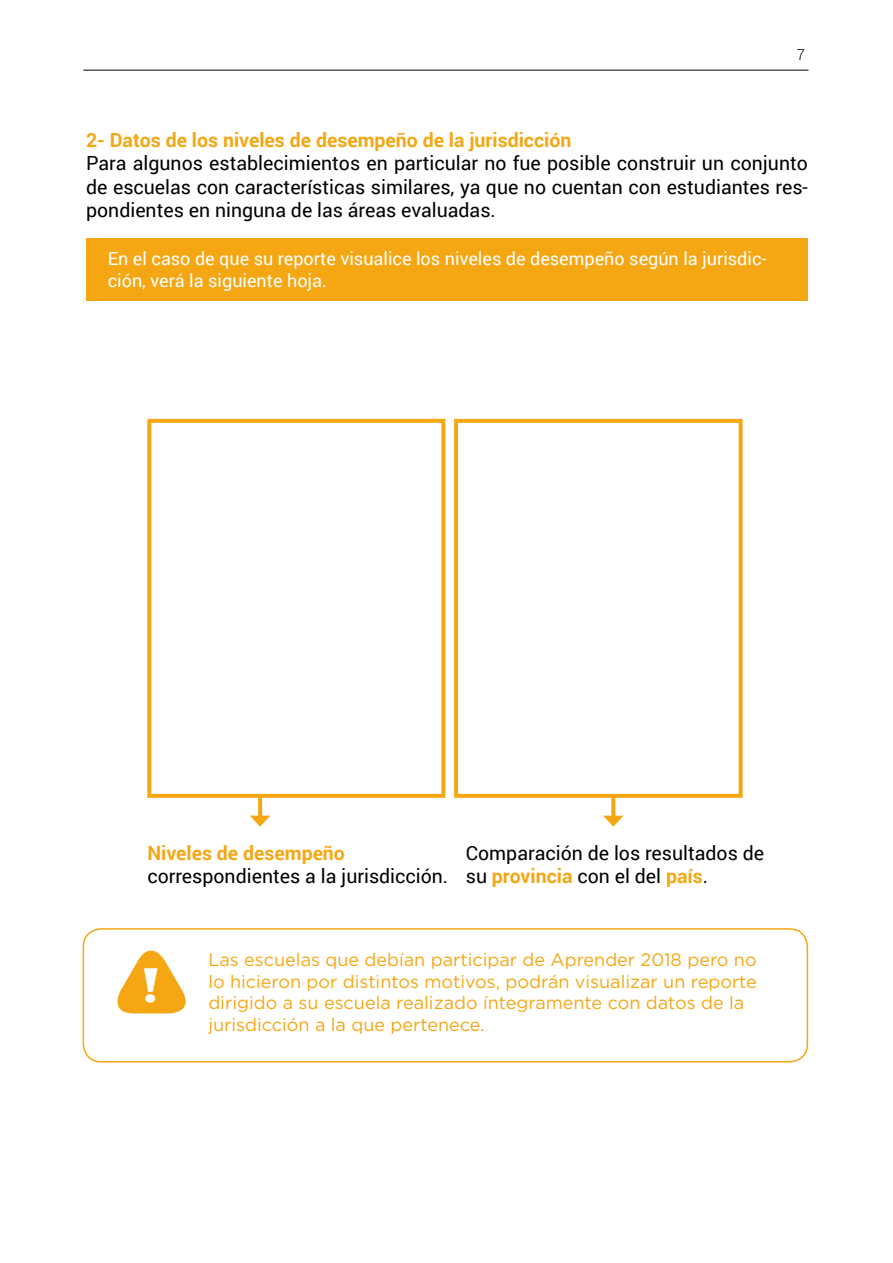
<style>
.page{position:relative;width:893px;height:1263px;background:#fff}
.page>*{position:absolute;margin:0;border:0;box-sizing:border-box;transform-origin:0 0}
.t1{font:45px "Showcard Gothic";color:#fff}
.t2{font:19.5px/23.4px "Roboto";color:#000;text-align:justify}
.t3{font:700 19.5px "Roboto";color:#f5a713}
.t4{font:18px/21.6px "Gotham";color:#f5a713}
.t5{font:18px/21.6px "Roboto";color:#fff}
.t6{font:300 15px "Roboto";color:#000}
.s1{font-weight:700;color:#f5a713}
</style>
<div class="page">
<hr style="left:83px;top:70px;width:725px;height:1px;background:#000">
<div style="left:86px;top:238px;width:722px;height:62px;background:#f5a713"></div>
<div style="left:147px;top:419px;width:298px;height:379px;border:4px solid #f5a713"></div>
<div style="left:454px;top:419px;width:289px;height:379px;border:4px solid #f5a713"></div>
<svg style="left:258px;top:794px;width:4px;height:22px"></svg>
<svg style="left:250px;top:816px;width:20px;height:11px"></svg>
<svg style="left:611px;top:794px;width:4px;height:22px"></svg>
<svg style="left:603px;top:816px;width:20px;height:11px"></svg>
<div style="left:83px;top:928px;width:725px;height:134px;border:2px solid #f5a713;border-radius:18px"></div>
<svg style="left:117px;top:950px;width:69px;height:64px"></svg>
<p class="t6" style="left:797px;top:45px;width:10px">7</p>
<p class="t3" style="left:86px;top:126px;width:487px">2- Datos de los niveles de desempeño de la jurisdicción</p>
<p class="t2" style="left:86px;top:151px;width:723px">Para algunos establecimientos en particular no fue posible construir un conjunto de escuelas con características similares, ya que no cuentan con estudiantes res&shy;pondientes en ninguna de las áreas evaluadas.</p>
<p class="t5" style="left:108px;top:247px;width:660px">En el caso de que su reporte visualice los niveles de desempeño según la jurisdic&shy;ción, verá la siguiente hoja.</p>
<p class="t3" style="left:147px;top:839px;width:199px">Niveles de desempeño</p>
<p class="t2" style="left:147px;top:864px;width:302px">correspondientes a la jurisdicción.</p>
<p class="t2" style="left:466px;top:841px;width:300px">Comparación de los resultados de su <span class="s1">provincia</span> con el del <span class="s1">país</span>.</p>
<h1 class="t1" style="left:141px;top:956px;width:21px">!</h1>
<p class="t4" style="left:208px;top:948px;width:550px">Las escuelas que debían participar de Aprender 2018 pero no lo hicieron por distintos motivos, podrán visualizar un reporte dirigido a su escuela realizado íntegramente con datos de la jurisdicción a la que pertenece.</p>
</div>
